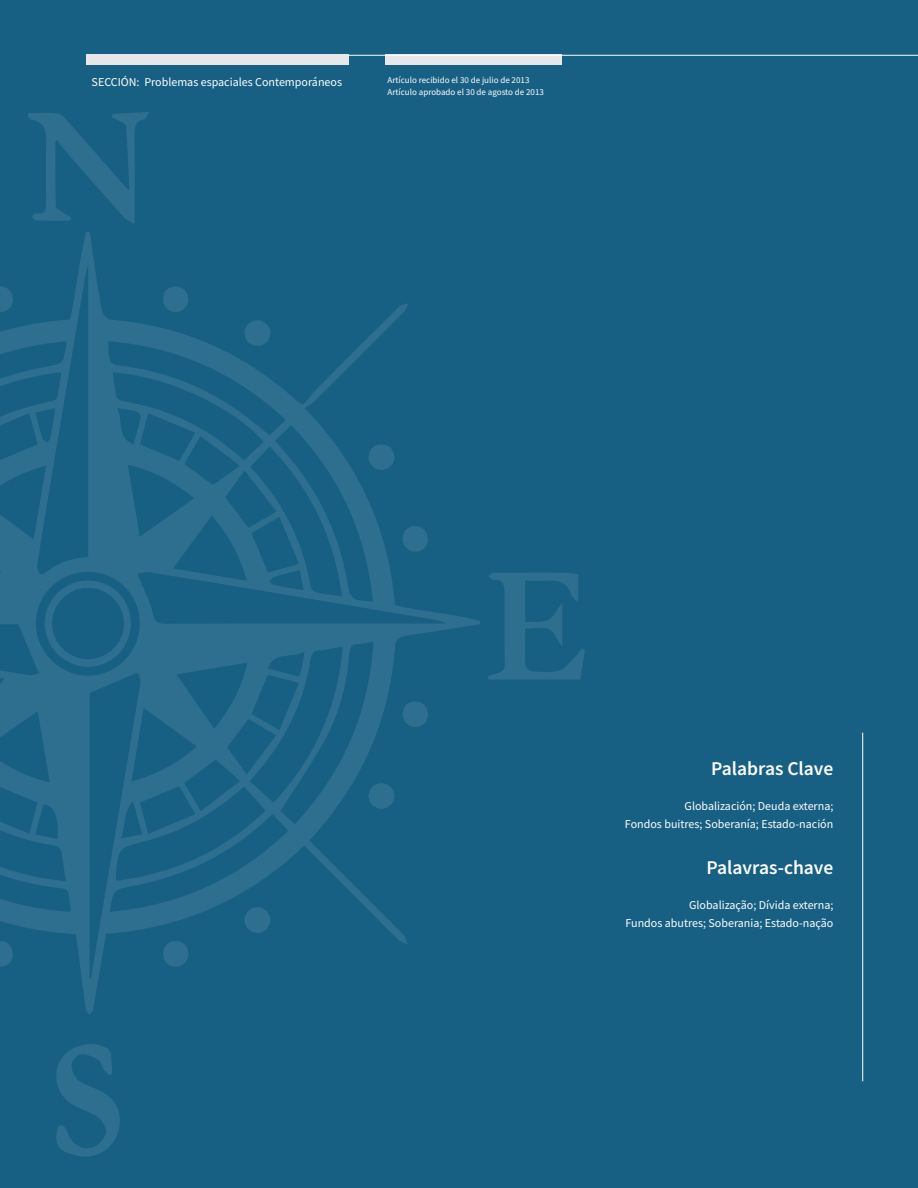
<style>
.page{position:relative;width:918px;height:1188px;background:#186083}
.page>*{position:absolute;margin:0;border:0;box-sizing:border-box;transform-origin:0 0}
.t1{font:600 19.5px "Source Sans Pro";color:#fff}
.t2{font:12px/18px "Source Sans Pro";color:#fff;text-align:right}
.t3{font:9px/12px "Source Sans Pro";color:#fff}
</style>
<div class="page">
<svg style="left:0;top:232px;width:480px;height:782px"></svg>
<svg style="left:28px;top:112px;width:121px;height:112px"></svg>
<svg style="left:488px;top:573px;width:97px;height:107px"></svg>
<svg style="left:56px;top:1044px;width:64px;height:113px"></svg>
<svg style="left:244px;top:907px;width:27px;height:26px"></svg>
<svg style="left:368px;top:783px;width:27px;height:26px"></svg>
<svg style="left:368px;top:444px;width:27px;height:26px"></svg>
<svg style="left:244px;top:320px;width:27px;height:26px"></svg>
<svg style="left:0;top:941px;width:13px;height:26px"></svg>
<svg style="left:402px;top:702px;width:26px;height:25px"></svg>
<svg style="left:162px;top:941px;width:27px;height:26px"></svg>
<svg style="left:402px;top:526px;width:26px;height:26px"></svg>
<svg style="left:163px;top:287px;width:25px;height:25px"></svg>
<svg style="left:0;top:287px;width:13px;height:25px"></svg>
<svg style="left:44px;top:581px;width:87px;height:86px"></svg>
<hr style="left:862px;top:733px;width:1px;height:348px;background:#fff">
<div style="left:385px;top:55px;width:177px;height:10px;background:#e6e7e9"></div>
<hr style="left:151px;top:55px;width:767px;height:1px;background:#fff">
<div style="left:86px;top:55px;width:263px;height:10px;background:#e6e7e9"></div>
<p class="t2" style="left:92px;top:72px;width:252px">SECCIÓN: Problemas espaciales Contemporáneos</p>
<p class="t3" style="left:388px;top:74px;width:158px">Artículo recibido el 30 de julio de 2013<br>Artículo aprobado el 30 de agosto de 2013</p>
<h1 class="t1" style="left:711px;top:756px;width:124px">Palabras Clave</h1>
<p class="t2" style="left:625px;top:797px;width:210px">Globalización; Deuda externa;<br>Fondos buitres; Soberanía; Estado-nación</p>
<h1 class="t1" style="left:707px;top:855px;width:128px">Palavras-chave</h1>
<p class="t2" style="left:625px;top:896px;width:209px">Globalização; Dívida externa;<br>Fundos abutres; Soberania; Estado-nação</p>
</div>
